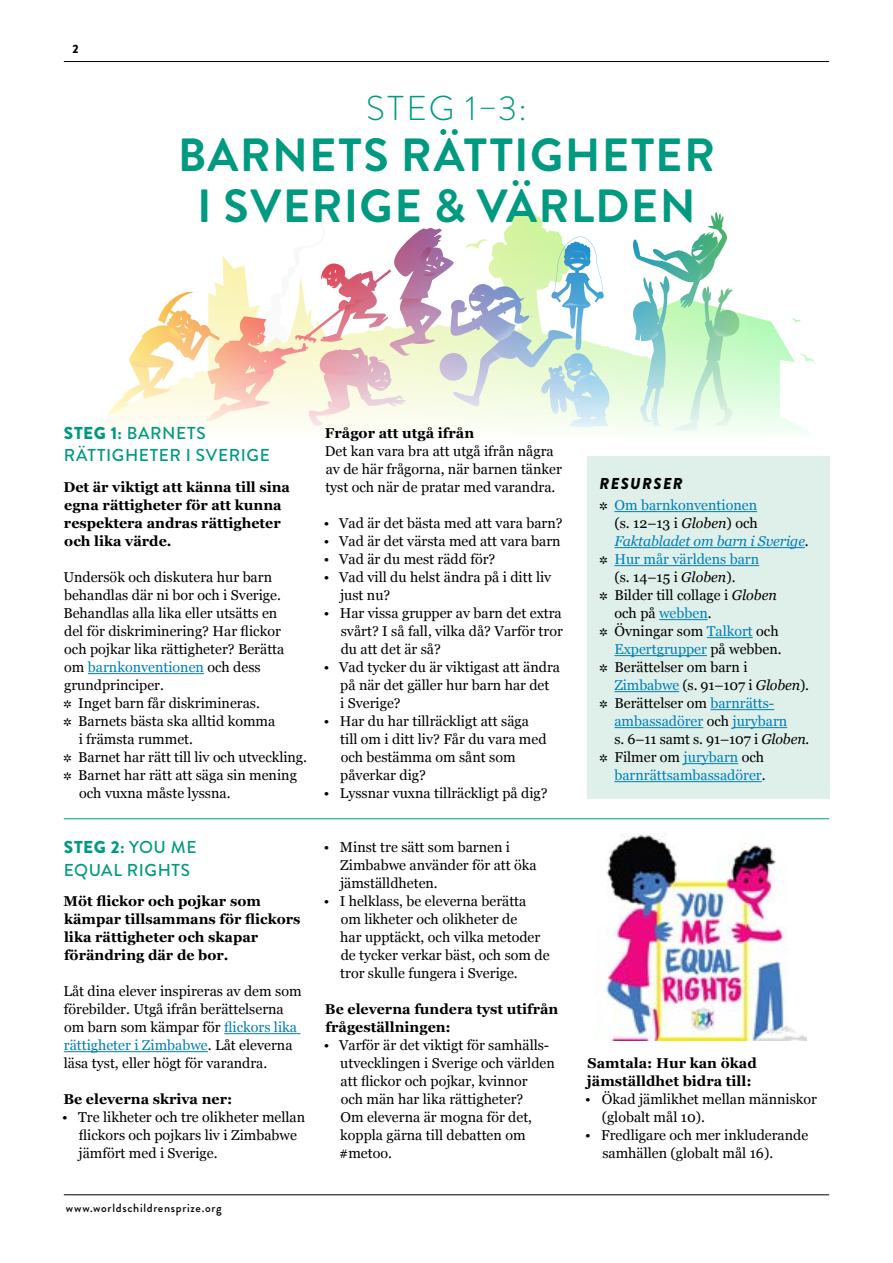
<style>
.page{position:relative;width:893px;height:1263px;background:#fff}
.page>*{position:absolute;margin:0;border:0;box-sizing:border-box;transform-origin:0 0}
.t1{font:700 46.5px/51px "Brandon Grotesque";letter-spacing:.03em;color:#009a80;text-align:center}
.t2{font:300 34.5px "Brandon Grotesque";color:#009a80}
.t3{font:500 17.25px/22.5px "Brandon Grotesque";letter-spacing:.035em;color:#009a80}
.t4{font:italic 900 15.75px "Brandon Grotesque";letter-spacing:.09em;color:#000}
.t5{font:14.25px/18px "Georgia";color:#000}
.t6{font:700 14.25px/18px "Georgia";color:#000}
.t7{font:14.25px "Georgia";color:#007eb7}
.t8{font:italic 14.25px "Georgia";letter-spacing:-.01em;color:#007eb7}
.t9{font:500 12px "Brandon Grotesque";letter-spacing:.06em;color:#000}
.t10{font:900 12px "Brandon Grotesque";color:#000}
.s1{font-weight:900}
.s2{color:#000}
.s3{color:#007eb7}
.s4{font-style:italic}
.s5{font-style:normal;color:#000}
</style>
<div class="page">
<img style="left:604px;top:833px;width:202px;height:208px">
<svg style="left:791px;top:318px;width:11px;height:5px"></svg>
<svg style="left:800px;top:354px;width:16px;height:10px"></svg>
<svg style="left:631px;top:212px;width:110px;height:219px"></svg>
<img style="left:104px;top:210px;width:506px;height:217px">
<hr style="left:64px;top:818px;width:765px;height:1px;background:#009a80">
<hr style="left:88px;top:673px;width:116px;height:1px;background:#007eb7">
<hr style="left:224px;top:1033px;width:76px;height:1px;background:#007eb7">
<hr style="left:64px;top:1051px;width:144px;height:1px;background:#007eb7">
<div style="left:587px;top:456px;width:242px;height:343px;background:#dff0eb"></div>
<hr style="left:614px;top:511px;width:143px;height:1px;background:#007eb7">
<hr style="left:614px;top:547px;width:191px;height:1px;background:#007eb7">
<hr style="left:614px;top:565px;width:145px;height:1px;background:#007eb7">
<hr style="left:659px;top:619px;width:49px;height:1px;background:#007eb7">
<hr style="left:707px;top:637px;width:46px;height:1px;background:#007eb7">
<hr style="left:614px;top:655px;width:93px;height:1px;background:#007eb7">
<hr style="left:614px;top:691px;width:65px;height:1px;background:#007eb7">
<hr style="left:710px;top:709px;width:64px;height:1px;background:#007eb7">
<hr style="left:614px;top:727px;width:89px;height:1px;background:#007eb7">
<hr style="left:733px;top:727px;width:54px;height:1px;background:#007eb7">
<hr style="left:684px;top:763px;width:54px;height:1px;background:#007eb7">
<hr style="left:614px;top:781px;width:148px;height:1px;background:#007eb7">
<hr style="left:64px;top:61px;width:765px;height:1px;background:#000">
<hr style="left:64px;top:1194px;width:765px;height:1px;background:#000">
<p class="t10" style="left:73px;top:40px;width:8px">2</p>
<h2 class="t2" style="left:366px;top:84px;width:163px">STEG 1–3:</h2>
<h1 class="t1" style="left:178px;top:130px;width:539px">BARNETS RÄTTIGHETER<br>I SVERIGE &amp; VÄRLDEN</h1>
<p class="t3" style="left:64px;top:422px;width:208px"><span class="s1">STEG 1:</span> BARNETS<br>RÄTTIGHETER I SVERIGE</p>
<p class="t6" style="left:63px;top:477px;width:228px">Det är viktigt att känna till sina egna rättigheter för att kunna respektera andras rättigheter och lika värde.</p>
<p class="t5" style="left:63px;top:567px;width:210px">Undersök och diskutera hur barn</p>
<p class="t5" style="left:64px;top:585px;width:218px">behandlas där ni bor och i Sverige.</p>
<p class="t5" style="left:63px;top:603px;width:215px">Behandlas alla lika eller utsätts en</p>
<p class="t5" style="left:64px;top:621px;width:218px">del för diskriminering? Har flickor</p>
<p class="t5" style="left:64px;top:639px;width:222px">och pojkar lika rättigheter? Berätta</p>
<p class="t7" style="left:64px;top:656px;width:198px"><span class="s2">om</span> barnkonventionen <span class="s2">och dess</span></p>
<p class="t5" style="left:64px;top:675px;width:101px">grundprinciper.</p>
<p class="t5" style="left:64px;top:693px;width:198px">✲ Inget barn får diskrimineras.</p>
<p class="t5" style="left:64px;top:711px;width:213px">✲ Barnets bästa ska alltid komma</p>
<p class="t5" style="left:79px;top:729px;width:116px">i främsta rummet.</p>
<p class="t5" style="left:64px;top:747px;width:245px">✲ Barnet har rätt till liv och utveckling.</p>
<p class="t5" style="left:64px;top:765px;width:235px">✲ Barnet har rätt att säga sin mening</p>
<p class="t5" style="left:79px;top:783px;width:153px">och vuxna måste lyssna.</p>
<p class="t3" style="left:64px;top:836px;width:134px"><span class="s1">STEG 2:</span> YOU ME<br>EQUAL RIGHTS</p>
<p class="t6" style="left:63px;top:891px;width:239px">Möt flickor och pojkar som kämpar tillsammans för flickors lika rättigheter och skapar förändring där de bor.</p>
<p class="t5" style="left:63px;top:981px;width:240px">Låt dina elever inspireras av dem som förebilder. Utgå ifrån berättelserna om barn som kämpar för <span class="s3">flickors lika rättigheter i Zimbabwe</span>. Låt eleverna läsa tyst, eller högt för varandra.</p>
<p class="t6" style="left:63px;top:1089px;width:170px">Be eleverna skriva ner:</p>
<p class="t5" style="left:79px;top:1107px;width:228px;text-indent:-16px">• Tre likheter och tre olikheter mellan flickors och pojkars liv i Zimbabwe jämfört med i Sverige.</p>
<p class="t9" style="left:66px;top:1200px;width:157px">www.worldschildrensprize.org</p>
<p class="t6" style="left:325px;top:423px;width:151px">Frågor att utgå ifrån</p>
<p class="t5" style="left:325px;top:441px;width:238px">Det kan vara bra att utgå ifrån några av de här frågorna, när barnen tänker tyst och när de pratar med varandra.</p>
<p class="t5" style="left:324px;top:513px;width:240px">• Vad är det bästa med att vara barn?</p>
<p class="t5" style="left:324px;top:531px;width:238px">• Vad är det värsta med att vara barn</p>
<p class="t5" style="left:324px;top:549px;width:173px">• Vad är du mest rädd för?</p>
<p class="t5" style="left:340px;top:567px;width:213px;text-indent:-16px">• Vad vill du helst ändra på i ditt liv just nu?</p>
<p class="t5" style="left:341px;top:603px;width:224px;text-align:justify;text-indent:-17px">• Har vissa grupper av barn det extra svårt? I så fall, vilka då? Varför tror du att det är så?</p>
<p class="t5" style="left:340px;top:657px;width:221px;text-indent:-16px">• Vad tycker du är viktigast att ändra på när det gäller hur barn har det<br>i Sverige?</p>
<p class="t5" style="left:340px;top:711px;width:208px;text-indent:-16px">• Har du har tillräckligt att säga till om i ditt liv? Får du vara med och bestämma om sånt som påverkar dig?</p>
<p class="t5" style="left:324px;top:783px;width:225px">• Lyssnar vuxna tillräckligt på dig?</p>
<p class="t5" style="left:340px;top:837px;width:198px;text-indent:-16px">• Minst tre sätt som barnen i<br>Zimbabwe använder för att öka jämställdheten.</p>
<p class="t5" style="left:340px;top:891px;width:211px;text-indent:-16px">• I helklass, be eleverna berätta om likheter och olikheter de<br>har upptäckt, och vilka metoder de tycker verkar bäst, och som de tror skulle fungera i Sverige.</p>
<p class="t6" style="left:325px;top:999px;width:235px">Be eleverna fundera tyst utifrån frågeställningen:</p>
<p class="t5" style="left:339px;top:1035px;width:217px;text-indent:-15px">• Varför är det viktigt för samhälls&shy;utvecklingen i Sverige och världen att flickor och pojkar, kvinnor<br>och män har lika rättigheter?<br>Om eleverna är mogna för det, koppla gärna till debatten om #metoo.</p>
<p class="t4" style="left:600px;top:472px;width:85px">RESURSER</p>
<p class="t7" style="left:600px;top:494px;width:159px"><span class="s2">✲</span> Om barnkonventionen</p>
<p class="t5" style="left:614px;top:513px;width:145px">(s. 12–13 i <span class="s4">Globen</span>) och</p>
<p class="t8" style="left:614px;top:530px;width:196px">Faktabladet om barn i Sverige<span class="s5">.</span></p>
<p class="t7" style="left:600px;top:548px;width:161px"><span class="s2">✲</span> Hur mår världens barn</p>
<p class="t5" style="left:614px;top:567px;width:123px">(s. 14–15 i <span class="s4">Globen</span>).</p>
<p class="t5" style="left:600px;top:585px;width:179px">✲ Bilder till collage i <span class="s4">Globen</span></p>
<p class="t5" style="left:614px;top:603px;width:99px">och på <span class="s3">webben</span>.</p>
<p class="t5" style="left:600px;top:621px;width:181px">✲ Övningar som <span class="s3">Talkort</span> och</p>
<p class="t7" style="left:614px;top:638px;width:169px">Expertgrupper <span class="s2">på webben.</span></p>
<p class="t5" style="left:600px;top:657px;width:149px">✲ Berättelser om barn i</p>
<p class="t5" style="left:614px;top:675px;width:196px"><span class="s3">Zimbabwe</span> (s. 91–107 i <span class="s4">Globen</span>).</p>
<p class="t5" style="left:600px;top:693px;width:175px">✲ Berättelser om <span class="s3">barnrätts-</span></p>
<p class="t7" style="left:614px;top:710px;width:174px">ambassadörer <span class="s2">och</span> jurybarn</p>
<p class="t5" style="left:614px;top:729px;width:196px">s. 6–11 samt s. 91–107 i <span class="s4">Globen.</span></p>
<p class="t5" style="left:600px;top:747px;width:166px">✲ Filmer om <span class="s3">jurybarn</span> och</p>
<p class="t7" style="left:614px;top:764px;width:153px">barnrättsambassadörer<span class="s2">.</span></p>
<p class="t6" style="left:587px;top:1053px;width:171px">Samtala: Hur kan ökad jämställdhet bidra till:</p>
<p class="t5" style="left:602px;top:1089px;width:217px;text-indent:-16px">• Ökad jämlikhet mellan människor (globalt mål 10).</p>
<p class="t5" style="left:602px;top:1125px;width:207px;text-indent:-17px">• Fredligare och mer inkluderande samhällen (globalt mål 16).</p>
</div>
